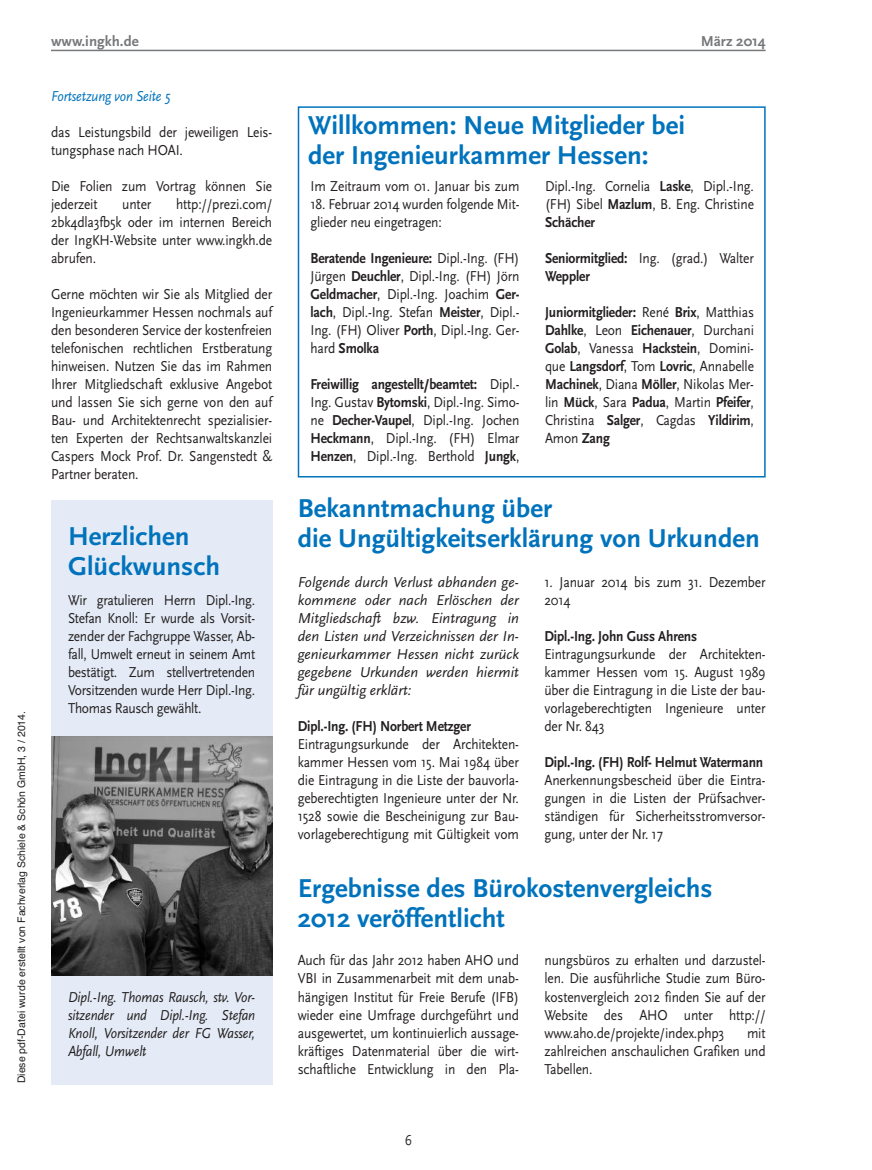
<style>
.page{position:relative;width:872px;height:1170px;background:#fff}
.page>*{position:absolute;margin:0;border:0;box-sizing:border-box;transform-origin:0 0}
.t1{font:700 27px/30px "Scala Sans OT";color:#0073bc}
.t2{font:15px/18px "Scala Sans";letter-spacing:-.01em;color:#231f20;text-align:justify;scale:.9 1}
.t3{font:italic 15px/18px "Scala Sans";letter-spacing:-.005em;color:#231f20;text-align:justify}
.t4{font:700 15px/18px "Scala Sans";letter-spacing:-.01em;color:#231f20;scale:.9 1}
.t5{font:italic 15px/18px "Scala Sans";letter-spacing:-.005em;color:#231f20;text-align:justify;scale:.9 1}
.t6{font:700 15px "Scala Sans OT";color:#76787b}
.t7{font:italic 15px "Scala Sans";letter-spacing:-.01em;color:#0073bc;scale:.9 1}
.t8{font:10.5px "Helvetica";color:#231f20}
.s1{font-weight:700}
.s2{font-weight:400}
</style>
<div class="page">
<div style="left:298px;top:106px;width:467px;height:371px;border:2px solid #0073bc"></div>
<hr style="left:51px;top:50px;width:714px;height:1px;background:#76787b">
<div style="left:51px;top:500px;width:221px;height:584px;background:#e4ebf6"></div>
<img style="left:51px;top:736px;width:221px;height:239px">
<p class="t8" style="left:15px;top:1083px;width:374px;rotate:-90deg">Diese pdf-Datei wurde erstellt von Fachverlag Schiele &amp; Schön GmbH, 3 / 2014.</p>
<p class="t6" style="left:51px;top:35px;width:89px">www.ingkh.de</p>
<p class="t6" style="left:700px;top:35px;width:66px">März 2014</p>
<p class="t7" style="left:51px;top:87px;width:134px">Fortsetzung von Seite 5</p>
<p class="t2" style="left:51px;top:123px;width:247px">das Leistungsbild der jeweiligen Leis&shy;tungsphase nach HOAI.</p>
<p class="t2" style="left:51px;top:177px;width:247px">Die Folien zum Vortrag können Sie jederzeit</p>
<p class="t2" style="left:51px;top:195px;width:247px;text-indent:125px">http://prezi.com/ 2bk4dla3fb5k oder im internen Bereich der IngKH-Website unter www.ingkh.de abrufen.</p>
<p class="t2" style="left:51px;top:285px;width:247px">Gerne möchten wir Sie als Mitglied der Ingenieurkammer Hessen nochmals auf den besonderen Service der kostenfreien telefonischen rechtlichen Erstberatung hinweisen. Nutzen Sie das im Rahmen Ihrer Mitgliedschaft exklusive Angebot und lassen Sie sich gerne von den auf Bau- und Architektenrecht spezialisier&shy;ten Experten der Rechtsanwaltskanzlei Caspers Mock Prof. Dr. Sangenstedt &amp; Partner beraten.</p>
<p class="t2" style="left:122px;top:195px;width:34px">unter</p>
<h1 class="t1" style="left:68px;top:523px;width:153px">Herzlichen<br>Glückwunsch</h1>
<p class="t2" style="left:68px;top:591px;width:209px">Wir gratulieren Herrn Dipl.-Ing.<br>Stefan Knoll: Er wurde als Vorsit&shy;zender der Fachgruppe Wasser, Ab&shy;fall, Umwelt erneut in seinem Amt bestätigt. Zum stellvertretenden Vorsitzenden wurde Herr Dipl.-Ing.<br>Thomas Rausch gewählt.</p>
<p class="t5" style="left:68px;top:987px;width:209px">Dipl.-Ing. Thomas Rausch, stv. Vor&shy;sitzender und Dipl.-Ing. Stefan Knoll, Vorsitzender der FG Wasser, Abfall, Umwelt</p>
<h1 class="t1" style="left:308px;top:112px;width:378px">Willkommen: Neue Mitglieder bei der Ingenieurkammer Hessen:</h1>
<p class="t2" style="left:310px;top:177px;width:234px">Im Zeitraum vom 01. Januar bis zum</p>
<p class="t2" style="left:310px;top:195px;width:234px">18. Februar 2014 wurden folgende Mit&shy;glieder neu eingetragen:</p>
<p class="t2" style="left:310px;top:249px;width:234px"><span class="s1">Beratende Ingenieure:</span> Dipl.-Ing. (FH)<br>Jürgen <span class="s1">Deuchler</span>, Dipl.-Ing. (FH) Jörn <span class="s1">Geldmacher</span>, Dipl.-Ing. Joachim <span class="s1">Ger&shy;lach</span>, Dipl.-Ing. Stefan <span class="s1">Meister</span>, Dipl.- Ing. (FH) Oliver <span class="s1">Porth</span>, Dipl.-Ing. Ger&shy;hard <span class="s1">Smolka</span></p>
<p class="t2" style="left:310px;top:375px;width:234px"><span class="s1">Freiwillig angestellt/beamtet:</span> Dipl.- Ing. Gustav <span class="s1">Bytomski</span>, Dipl.-Ing. Simo&shy;ne <span class="s1">Decher-Vaupel</span>, Dipl.-Ing. Jochen <span class="s1">Heckmann</span>, Dipl.-Ing. (FH) Elmar <span class="s1">Henzen</span>, Dipl.-Ing. Berthold <span class="s1">Jungk</span>,</p>
<p class="t2" style="left:545px;top:177px;width:234px">Dipl.-Ing. Cornelia <span class="s1">Laske</span>, Dipl.-Ing. (FH) Sibel <span class="s1">Mazlum</span>, B. Eng. Christine <span class="s1">Schächer</span></p>
<p class="t4" style="left:545px;top:249px;width:234px">Seniormitglied: <span class="s2">Ing. (grad.) Walter<br></span>Weppler</p>
<p class="t2" style="left:545px;top:303px;width:234px"><span class="s1">Juniormitglieder:</span> René <span class="s1">Brix</span>, Matthias <span class="s1">Dahlke</span>, Leon <span class="s1">Eichenauer</span>, Durchani <span class="s1">Golab</span>, Vanessa <span class="s1">Hackstein</span>, Domini&shy;que <span class="s1">Langsdorf</span>, Tom <span class="s1">Lovric</span>, Annabelle <span class="s1">Machinek</span>, Diana <span class="s1">Möller</span>, Nikolas Mer&shy;lin <span class="s1">Mück</span>, Sara <span class="s1">Padua</span>, Martin <span class="s1">Pfeifer</span>, Christina <span class="s1">Salger</span>, Cagdas <span class="s1">Yildirim</span>, Amon <span class="s1">Zang</span></p>
<h1 class="t1" style="left:298px;top:495px;width:463px">Bekanntmachung über<br>die Ungültigkeitserklärung von Urkunden</h1>
<p class="t3" style="left:298px;top:573px;width:223px">Folgende durch Verlust abhanden ge&shy;kommene oder nach Erlöschen der Mitgliedschaft bzw. Eintragung in den Listen und Verzeichnissen der In&shy;genieurkammer Hessen nicht zurück gegebene Urkunden werden hiermit für ungültig erklärt:</p>
<p class="t4" style="left:298px;top:717px;width:194px">Dipl.-Ing. (FH) Norbert Metzger</p>
<p class="t2" style="left:298px;top:735px;width:247px">Eintragungsurkunde der Architekten&shy;kammer Hessen vom 15. Mai 1984 über die Eintragung in die Liste der bauvorla&shy;geberechtigten Ingenieure unter der Nr.<br>1528 sowie die Bescheinigung zur Bau&shy;vorlageberechtigung mit Gültigkeit vom</p>
<p class="t2" style="left:544px;top:573px;width:247px">1. Januar 2014 bis zum 31. Dezember<br>2014</p>
<p class="t4" style="left:544px;top:627px;width:171px">Dipl.-Ing. John Guss Ahrens</p>
<p class="t2" style="left:544px;top:645px;width:247px">Eintragungsurkunde der Architekten&shy;kammer Hessen vom 15. August 1989 über die Eintragung in die Liste der bau&shy;vorlageberechtigten Ingenieure unter der Nr. 843</p>
<p class="t4" style="left:544px;top:753px;width:244px">Dipl.-Ing. (FH) Rolf- Helmut Watermann</p>
<p class="t2" style="left:544px;top:771px;width:247px">Anerkennungsbescheid über die Eintra&shy;gungen in die Listen der Prüfsachver&shy;ständigen für Sicherheitsstromversor&shy;gung, unter der Nr. 17</p>
<h1 class="t1" style="left:298px;top:875px;width:416px">Ergebnisse des Bürokostenvergleichs<br>2012 veröffentlicht</h1>
<p class="t2" style="left:298px;top:951px;width:247px">Auch für das Jahr 2012 haben AHO und VBI in Zusammenarbeit mit dem unab&shy;hängigen Institut für Freie Berufe (IFB) wieder eine Umfrage durchgeführt und ausgewertet, um kontinuierlich aussage&shy;kräftiges Datenmaterial über die wirt&shy;schaftliche Entwicklung in den Pla-</p>
<p class="t2" style="left:544px;top:951px;width:247px">nungsbüros zu erhalten und darzustel&shy;len. Die ausführliche Studie zum Büro&shy;kostenvergleich 2012 finden Sie auf der Website des AHO unter http:// www.aho.de/projekte/index.php3</p>
<p class="t2" style="left:544px;top:1023px;width:247px;text-indent:202px">mit zahlreichen anschaulichen Grafiken und Tabellen.</p>
<p class="t2" style="left:405px;top:1130px;width:10px">6</p>
</div>
